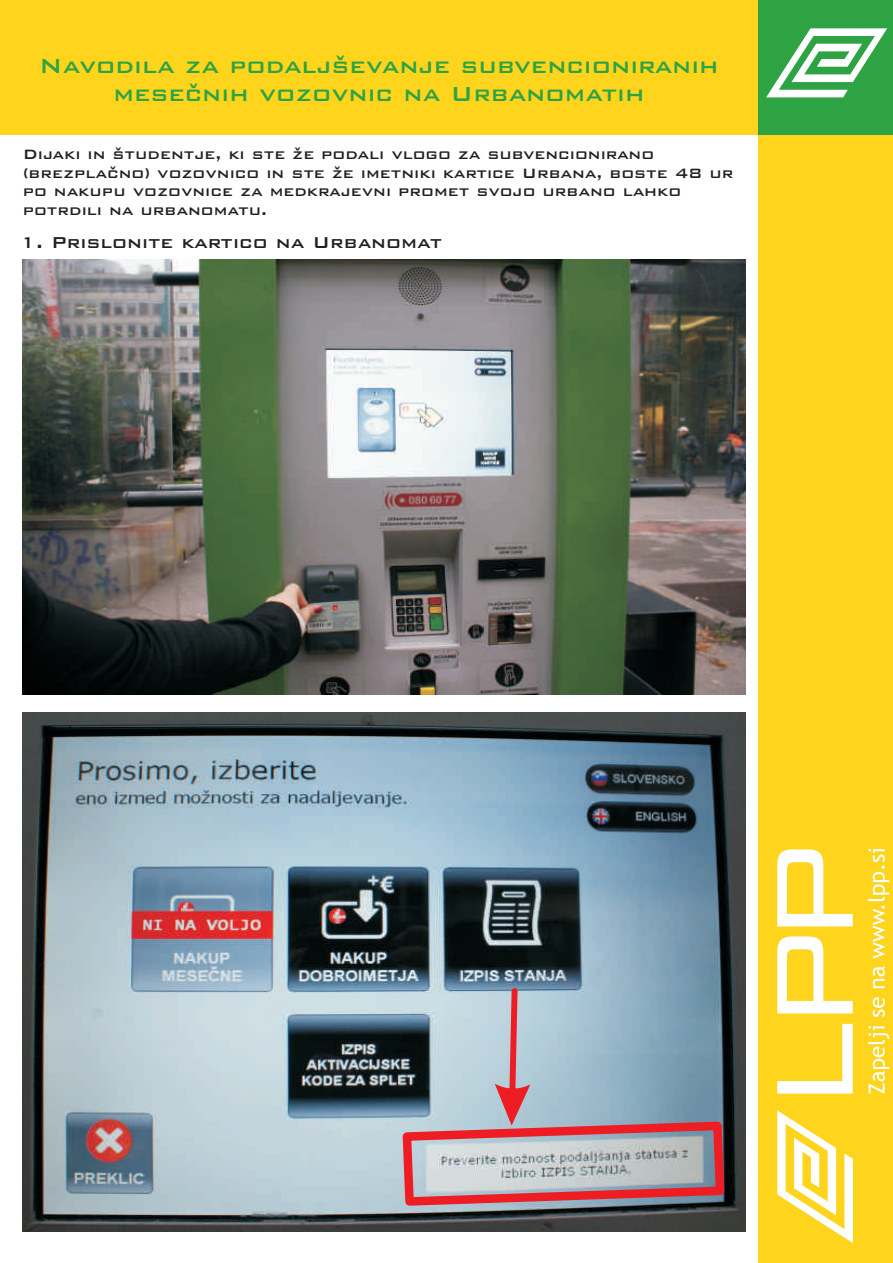
<style>
.page{position:relative;width:893px;height:1263px;background:#fff}
.page>*{position:absolute;margin:0;border:0;box-sizing:border-box;transform-origin:0 0}
.t1{font:500 27px/28.2px "Bank Gothic BT";color:#2da343;text-align:center}
.t2{font:500 21px "Bank Gothic BT";color:#231f20}
.t3{font:500 18px/18.9px "Bank Gothic BT";color:#231f20}
</style>
<div class="page">
<div style="left:0;top:0;width:758px;height:135px;background:#fed41d"></div>
<div style="left:758px;top:135px;width:135px;height:1128px;background:#fed41d"></div>
<div style="left:758px;top:0;width:135px;height:135px;background:#2da343"></div>
<svg style="left:766px;top:28px;width:121px;height:69px"></svg>
<svg style="left:777px;top:1024px;width:76px;height:69px"></svg>
<svg style="left:777px;top:1110px;width:76px;height:133px"></svg>
<svg style="left:777px;top:936px;width:76px;height:77px"></svg>
<svg style="left:777px;top:849px;width:76px;height:77px"></svg>
<svg style="left:868px;top:1026px;width:21px;height:67px"></svg>
<svg style="left:873px;top:997px;width:12px;height:20px"></svg>
<svg style="left:873px;top:966px;width:12px;height:22px"></svg>
<svg style="left:868px;top:849px;width:21px;height:110px"></svg>
<img style="left:23px;top:259px;width:723px;height:436px">
<img style="left:23px;top:712px;width:723px;height:519px">
<svg style="left:398px;top:988px;width:331px;height:222px;background:#a3a2ad"></svg>
<h1 class="t1" style="left:39px;top:52px;width:681px">Navodila za podaljševanje subvencioniranih mesečnih vozovnic na Urbanomatih</h1>
<p class="t3" style="left:23px;top:145px;width:712px">Dijaki in študentje, ki ste že podali vlogo za subvencionirano (brezplačno) vozovnico in ste že imetniki kartice Urbana, boste 48 ur po nakupu vozovnice za medkrajevni promet svojo urbano lahko potrdili na urbanomatu.</p>
<p class="t2" style="left:20px;top:232px;width:424px">1. Prislonite kartico na Urbanomat</p>
</div>
